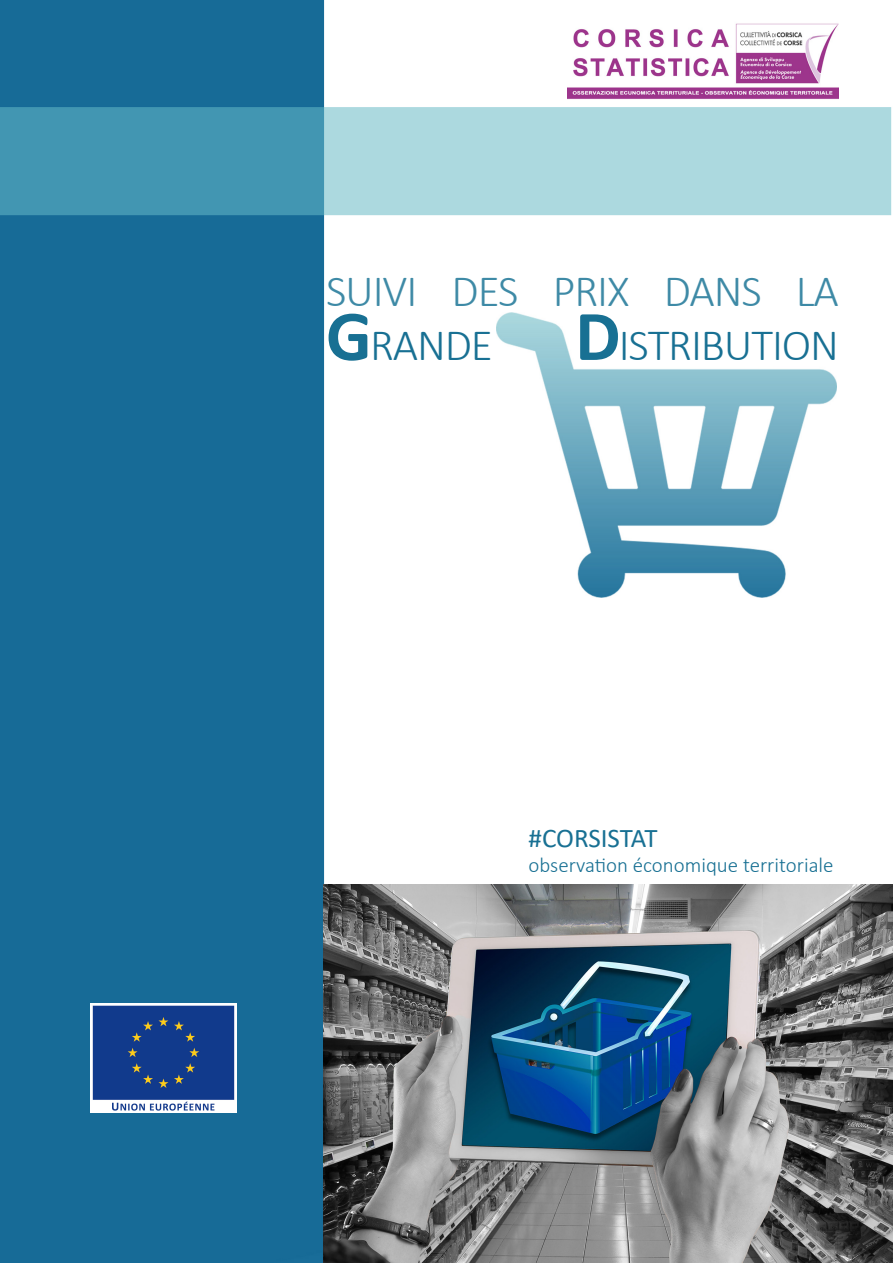
<style>
.page{position:relative;width:893px;height:1263px;background:#fff}
.page>*{position:absolute;margin:0;border:0;box-sizing:border-box;transform-origin:0 0}
.t1{font:300 45px/54px "Calibri";letter-spacing:-.025em;color:#3e8aa6}
.t2{font:27px "Calibri";letter-spacing:-.005em;color:#187093}
.t3{font:300 21px "Calibri";color:#187093}
.s1{font-weight:700;font-size:72px;color:#187093}
.s2{color:#187093}
</style>
<div class="page">
<img style="left:0;top:0;width:892px;height:1263px">
<img style="left:497px;top:313px;width:340px;height:284px">
<img style="left:568px;top:19px;width:271px;height:81px">
<img style="left:323px;top:884px;width:570px;height:379px">
<img style="left:91px;top:1004px;width:145px;height:109px">
<p class="t1" style="left:326px;top:264px;width:514px">SUIVI DES PRIX DANS LA<br><span class="s1">G</span><span class="s2">RANDE</span> <span class="s1">D</span><span class="s2">ISTRIBUTION</span></p>
<p class="t2" style="left:529px;top:819px;width:130px">#CORSISTAT</p>
<p class="t3" style="left:529px;top:852px;width:307px">observation économique territoriale</p>
</div>
